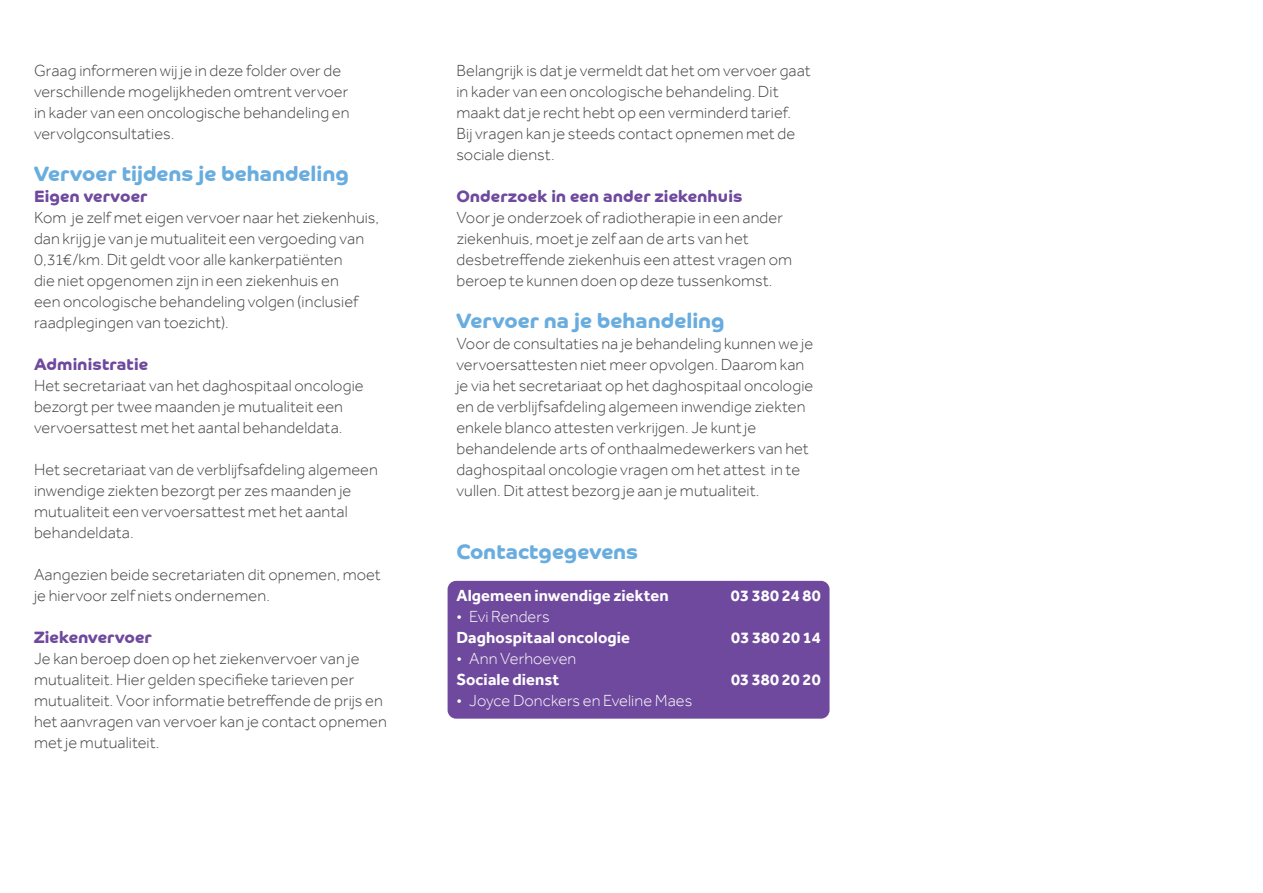
<style>
.page{position:relative;width:1263px;height:893px;background:#fff}
.page>*{position:absolute;margin:0;border:0;box-sizing:border-box;transform-origin:0 0}
.t1{font:700 21px "Co Headline";letter-spacing:.005em;color:#69addf}
.t2{font:300 16.5px/21px "Effra";letter-spacing:.005em;color:#414243}
.t3{font:700 16.5px "Effra";letter-spacing:.005em;color:#fff}
.t4{font:700 16.5px "Co Headline";letter-spacing:.01em;color:#6f499d}
.t5{font:300 16.5px "Effra";letter-spacing:.005em;color:#fff}
</style>
<div class="page">
<div style="left:448px;top:581px;width:381px;height:138px;background:#6f499d;border-radius:9px"></div>
<p class="t2" style="left:34px;top:60px;width:317px">Graag informeren wij je in deze folder over de verschillende mogelijkheden omtrent vervoer in kader van een oncologische behandeling en vervolgconsultaties.</p>
<p class="t1" style="left:34px;top:162px;width:316px">Vervoer tijdens je behandeling</p>
<p class="t4" style="left:34px;top:187px;width:115px">Eigen vervoer</p>
<p class="t2" style="left:34px;top:207px;width:347px">Kom je zelf met eigen vervoer naar het ziekenhuis, dan krijg je van je mutualiteit een vergoeding van 0,31€/km. Dit geldt voor alle kankerpatiënten<br>die niet opgenomen zijn in een ziekenhuis en<br>een oncologische behandeling volgen (inclusief raadplegingen van toezicht).</p>
<p class="t4" style="left:34px;top:355px;width:116px">Administratie</p>
<p class="t2" style="left:34px;top:375px;width:331px">Het secretariaat van het daghospitaal oncologie bezorgt per twee maanden je mutualiteit een vervoersattest met het aantal behandeldata.</p>
<p class="t2" style="left:34px;top:459px;width:345px">Het secretariaat van de verblijfsafdeling algemeen inwendige ziekten bezorgt per zes maanden je mutualiteit een vervoersattest met het aantal behandeldata.</p>
<p class="t2" style="left:34px;top:564px;width:348px">Aangezien beide secretariaten dit opnemen, moet je hiervoor zelf niets ondernemen.</p>
<p class="t4" style="left:34px;top:628px;width:119px">Ziekenvervoer</p>
<p class="t2" style="left:34px;top:648px;width:354px">Je kan beroep doen op het ziekenvervoer van je mutualiteit. Hier gelden specifieke tarieven per mutualiteit. Voor informatie betreffende de prijs en het aanvragen van vervoer kan je contact opnemen met je mutualiteit.</p>
<p class="t2" style="left:456px;top:60px;width:356px">Belangrijk is dat je vermeldt dat het om vervoer gaat in kader van een oncologische behandeling. Dit maakt dat je recht hebt op een verminderd tarief.<br>Bij vragen kan je steeds contact opnemen met de sociale dienst.</p>
<p class="t4" style="left:456px;top:187px;width:288px">Onderzoek in een ander ziekenhuis</p>
<p class="t2" style="left:456px;top:207px;width:337px">Voor je onderzoek of radiotherapie in een ander ziekenhuis, moet je zelf aan de arts van het desbetreffende ziekenhuis een attest vragen om beroep te kunnen doen op deze tussenkomst.</p>
<p class="t1" style="left:456px;top:309px;width:270px">Vervoer na je behandeling</p>
<p class="t2" style="left:456px;top:333px;width:358px">Voor de consultaties na je behandeling kunnen we je vervoersattesten niet meer opvolgen. Daarom kan je via het secretariaat op het daghospitaal oncologie en de verblijfsafdeling algemeen inwendige ziekten enkele blanco attesten verkrijgen. Je kunt je behandelende arts of onthaalmedewerkers van het daghospitaal oncologie vragen om het attest in te vullen. Dit attest bezorg je aan je mutualiteit.</p>
<p class="t1" style="left:456px;top:540px;width:183px">Contactgegevens</p>
<p class="t3" style="left:456px;top:585px;width:214px">Algemeen inwendige ziekten</p>
<p class="t3" style="left:731px;top:585px;width:91px">03 380 24 80</p>
<p class="t5" style="left:456px;top:607px;width:95px">• Evi Renders</p>
<p class="t3" style="left:456px;top:627px;width:175px">Daghospitaal oncologie</p>
<p class="t3" style="left:731px;top:627px;width:91px">03 380 20 14</p>
<p class="t5" style="left:456px;top:649px;width:122px">• Ann Verhoeven</p>
<p class="t3" style="left:456px;top:669px;width:104px">Sociale dienst</p>
<p class="t3" style="left:731px;top:669px;width:91px">03 380 20 20</p>
<p class="t5" style="left:456px;top:691px;width:237px">• Joyce Donckers en Eveline Maes</p>
</div>
